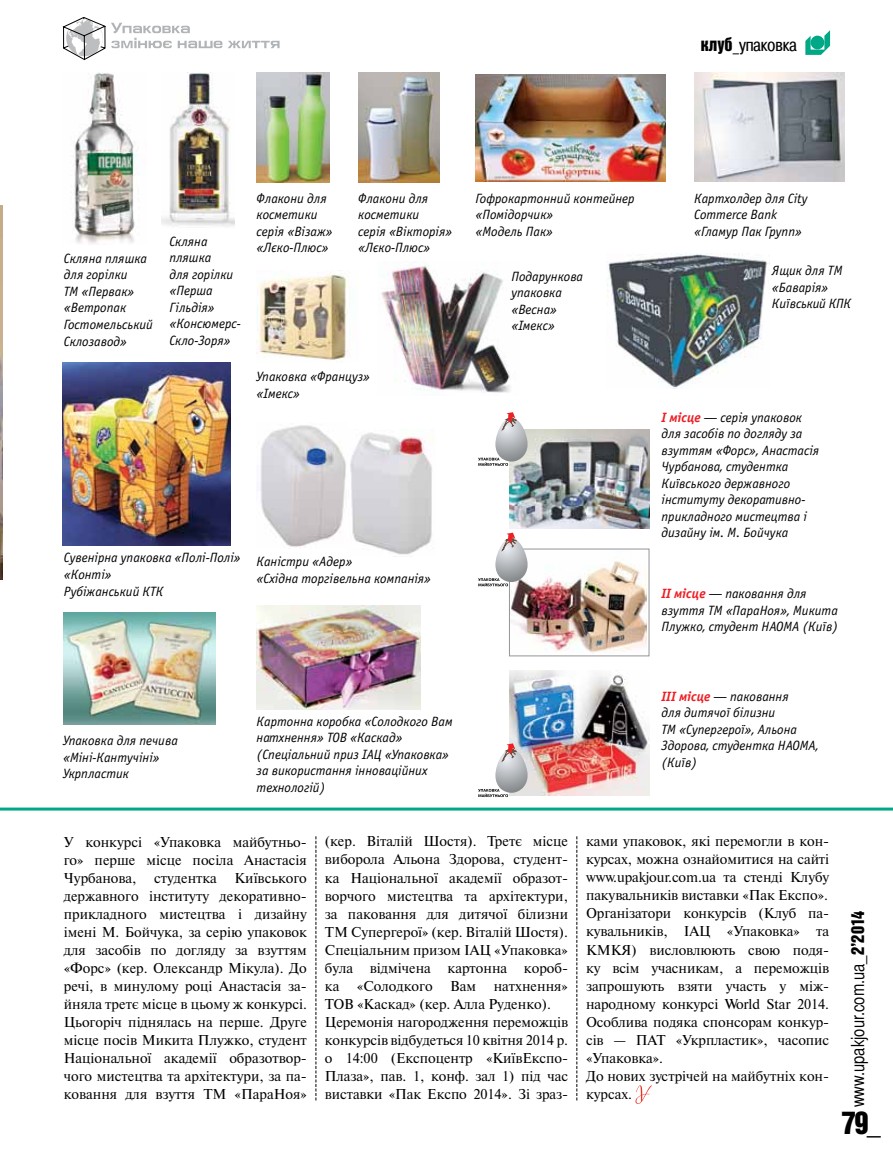
<style>
.page{position:relative;width:893px;height:1170px;background:#fff}
.page>*{position:absolute;margin:0;border:0;box-sizing:border-box;transform-origin:0 0}
.t1{font:31.5px "Bastion Kontrast Alt C";color:#000}
.t2{font:18px "Bastion C";color:#000}
.t3{font:18px "Pragmatica Cond C";color:#000}
.t4{font:14.25px/18px "Newton C";color:#000}
.t5{font:italic 13.5px/16.5px "Officina Sans C";color:#000}
.s1{font-family:"Bastion Kontrast Alt C"}
.s2{font-weight:700;color:#ed1d24}
</style>
<div class="page">
<svg style="left:63px;top:17px;width:159px;height:43px"></svg>
<svg style="left:228px;top:41px;width:52px;height:7px"></svg>
<img style="left:0;top:206px;width:2px;height:373px">
<svg style="left:805px;top:30px;width:25px;height:25px"></svg>
<svg style="left:635px;top:1085px;width:17px;height:18px"></svg>
<svg style="left:316px;top:836px;width:1px;height:264px"></svg>
<svg style="left:577px;top:836px;width:1px;height:264px"></svg>
<img style="left:64px;top:612px;width:151px;height:112px">
<img style="left:74px;top:72px;width:62px;height:172px">
<img style="left:162px;top:72px;width:73px;height:155px">
<img style="left:257px;top:72px;width:73px;height:111px">
<img style="left:358px;top:72px;width:81px;height:111px">
<img style="left:381px;top:261px;width:129px;height:133px">
<img style="left:257px;top:274px;width:92px;height:86px">
<img style="left:694px;top:72px;width:150px;height:109px">
<img style="left:475px;top:74px;width:190px;height:107px">
<img style="left:607px;top:254px;width:161px;height:135px">
<hr style="left:0;top:807px;width:893px;height:3px;background:#00a886">
<img style="left:63px;top:362px;width:167px;height:183px">
<img style="left:509px;top:430px;width:140px;height:99px">
<img style="left:511px;top:561px;width:136px;height:92px">
<div style="left:509px;top:548px;width:140px;height:108px;border:1px solid #939598"></div>
<img style="left:509px;top:670px;width:140px;height:125px">
<img style="left:257px;top:605px;width:163px;height:104px">
<img style="left:260px;top:425px;width:86px;height:124px">
<svg style="left:478px;top:412px;width:52px;height:54px"></svg>
<svg style="left:478px;top:532px;width:52px;height:54px"></svg>
<svg style="left:478px;top:743px;width:52px;height:54px"></svg>
<img style="left:350px;top:432px;width:84px;height:123px">
<p class="t3" style="left:701px;top:35px;width:97px"><span class="s1">клуб</span>_упаковка</p>
<p class="t5" style="left:64px;top:250px;width:91px">Скляна пляшка для горілки<br>ТМ «Первак» «Ветропак<br>Гостомельський<br>Склозавод»</p>
<p class="t5" style="left:169px;top:233px;width:73px">Скляна пляшка<br>для горілки «Перша<br>Гільдія» «Консюмерс-<br>Скло-Зоря»</p>
<p class="t5" style="left:358px;top:190px;width:96px">Флакони для косметики<br>серія «Вікторія» «Лєко-Плюс»</p>
<p class="t5" style="left:257px;top:190px;width:78px">Флакони для косметики серія «Візаж» «Лєко-Плюс»</p>
<p class="t5" style="left:475px;top:190px;width:161px">Гофрокартонний контейнер «Помідорчик»<br>«Модель Пак»</p>
<p class="t5" style="left:257px;top:368px;width:115px">Упаковка «Француз» «Імекс»</p>
<p class="t5" style="left:511px;top:268px;width:73px">Подарункова упаковка «Весна» «Імекс»</p>
<p class="t5" style="left:64px;top:550px;width:179px">Сувенірна упаковка «Полі-Полі» «Конті»<br>Рубіжанський КТК</p>
<p class="t5" style="left:257px;top:554px;width:176px">Каністри «Адер»<br>«Східна торгівельна компанія»</p>
<p class="t5" style="left:63px;top:732px;width:116px">Упаковка для печива «Міні-Кантучіні»<br>Укрпластик</p>
<p class="t5" style="left:257px;top:713px;width:198px">Картонна коробка «Солодкого Вам натхнення» ТОВ «Каскад» (Спеціальний приз ІАЦ «Упаковка» за використання інноваційних технологій)</p>
<p class="t5" style="left:694px;top:190px;width:115px">Картхолдер для City<br>Commerce Bank «Гламур Пак Групп»</p>
<p class="t5" style="left:772px;top:262px;width:81px">Ящик для ТМ «Баварія»<br>Київський КПК</p>
<p class="t5" style="left:661px;top:409px;width:159px"><span class="s2">І місце</span> — серія упаковок для засобів по догляду за взуттям «Форс», Анастасія<br>Чурбанова, студентка<br>Київського державного інституту декоративно&shy;прикладного мистецтва і дизайну ім. М. Бойчука</p>
<p class="t5" style="left:661px;top:585px;width:178px"><span class="s2">ІІ місце</span> — паковання для взуття ТМ «ПараНоя», Микита<br>Плужко, студент НАОМА (Київ)</p>
<p class="t5" style="left:661px;top:688px;width:158px"><span class="s2">ІІІ місце</span> — паковання<br>для дитячої білизни<br>ТМ «Супергерої», Альона<br>Здорова, студентка НАОМА, (Київ)</p>
<p class="t4" style="left:64px;top:832px;width:245px">У конкурсі «Упаковка майбутньо&shy;го» перше місце посіла Анастасія Чурбанова, студентка Київського державного інституту декоративно&shy;прикладного мистецтва і дизайну імені М. Бойчука, за серію упаковок для засобів по догляду за взуттям «Форс» (кер. Олександр Мікула). До речі, в минулому році Анастасія за&shy;йняла третє місце в цьому ж конкурсі.<br>Цьогоріч піднялась на перше. Друге місце посів Микита Плужко, студент Національної академії образотвор&shy;чого мистецтва та архітектури, за па&shy;ковання для взуття ТМ «ПараНоя»</p>
<p class="t4" style="left:325px;top:832px;width:245px">(кер. Віталій Шостя). Третє місце виборола Альона Здорова, студент&shy;ка Національної академії образот&shy;ворчого мистецтва та архітектури, за паковання для дитячої білизни ТМ Супергерої» (кер. Віталій Шостя).<br>Спеціальним призом ІАЦ «Упаковка» була відмічена картонна короб&shy;ка «Солодкого Вам натхнення» ТОВ «Каскад» (кер. Алла Руденко).<br>Церемонія нагородження переможців конкурсів відбудеться 10 квітня 2014 р. о 14:00 (Експоцентр «КиївЕкспо-Плаза», пав. 1, конф. зал 1) під час виставки «Пак Експо 2014». Зі зраз-</p>
<p class="t4" style="left:586px;top:832px;width:245px">ками упаковок, які перемогли в кон&shy;курсах, можна ознайомитися на сайті www.upakjour.cоm.ua та стенді Клубу пакувальників виставки «Пак Експо».<br>Організатори конкурсів (Клуб па&shy;кувальників, ІАЦ «Упаковка» та<br>КМКЯ) висловлюють свою подя&shy;ку всім учасникам, а переможців запрошують взяти участь у між&shy;народному конкурсі World Star 2014.<br>Особлива подяка спонсорам конкур&shy;сів — ПАТ «Укрпластик», часопис «Упаковка».<br>До нових зустрічей на майбутніх кон&shy;курсах.</p>
<p class="t2" style="left:847px;top:1107px;width:198px;rotate:-90deg">www.upakjour.com.ua_<span class="s1">2’2014</span></p>
<h1 class="t1" style="left:842px;top:1106px;width:41px">79_</h1>
</div>
